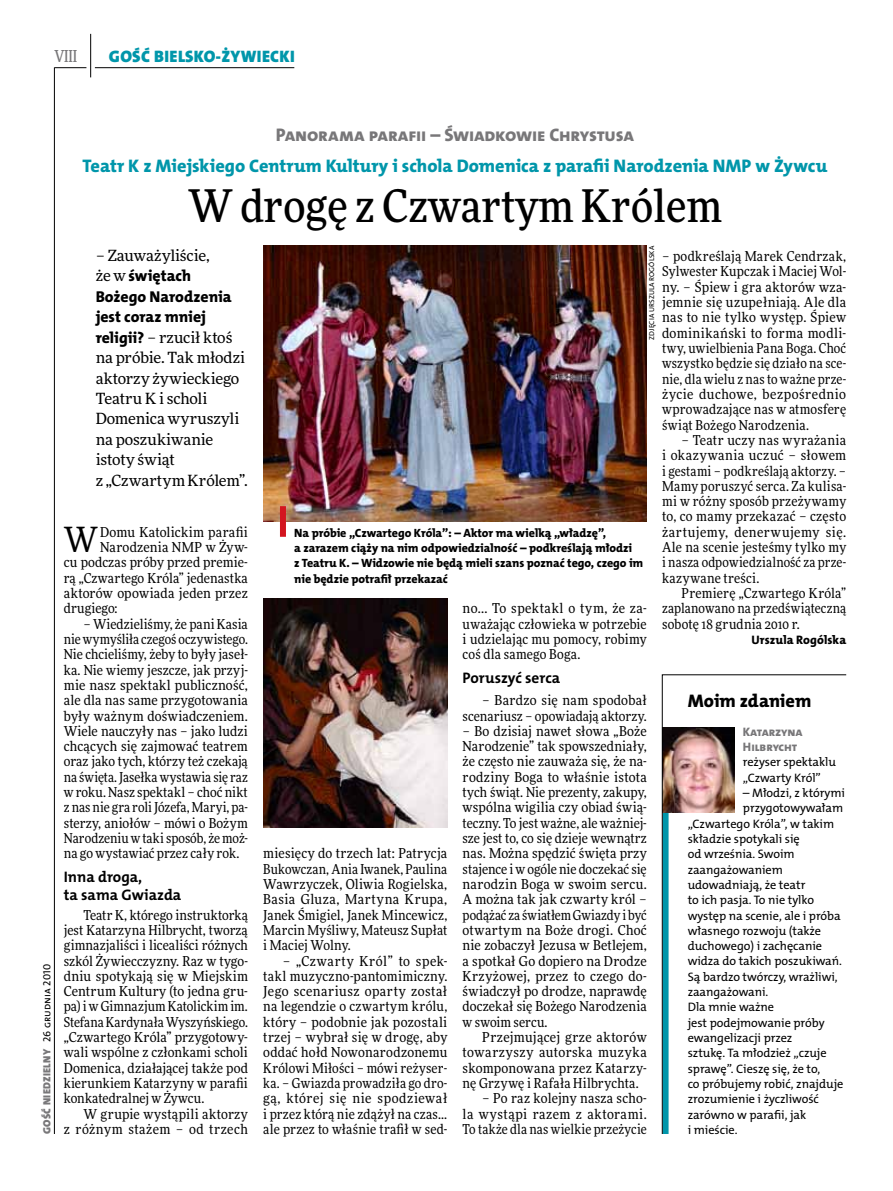
<style>
.page{position:relative;width:893px;height:1191px;background:#fff}
.page>*{position:absolute;margin:0;border:0;box-sizing:border-box;transform-origin:0 0}
.t1{font:500 45px "Freeday Narrow";color:#000}
.t2{font:34.8px "Freeday Narrow News";color:#000}
.t3{font:18.3px "The Mix HP8 Ex Bld";letter-spacing:-.005em;color:#0096aa}
.t4{font:18.3px "The Mix HP8 Ex Bld";letter-spacing:.005em;color:#787779}
.t5{font:18.3px "The Mix HP8 Ex Bld";letter-spacing:-.005em;color:#000}
.t6{font:16.65px "The Mix HP9 Blk";letter-spacing:.02em;color:#0096aa}
.t7{font:500 16.5px "Freeday Narrow";color:#787779;scale:.9 1}
.t8{font:15.75px/20.4px "The Mix HP8 Ex Bld";letter-spacing:-.005em;color:#000}
.t9{font:15.45px/20.4px "Freeday News";letter-spacing:-.005em;color:#000}
.t10{font:15.3px/17.7px "The Mix HP7 Bld";color:#000}
.t11{font:13.65px/15.3px "Freeday Narrow News";letter-spacing:.015em;color:#000;text-align:justify}
.t12{font:12.3px/15.3px "The Mix HP5 Plain";letter-spacing:-.005em;color:#000}
.t13{font:12.3px/15.3px "The Mix HP8 Ex Bld";letter-spacing:-.005em;color:#787779}
.t14{font:12.3px "The Mix HP8 Ex Bld";letter-spacing:.005em;color:#000}
.t15{font:12px/15.3px "The Mix HP8 Ex Bld";letter-spacing:-.005em;color:#000}
.t16{font:10.5px "The Mix HP9 Blk";letter-spacing:.025em;color:#787779}
.t17{font:7.2px "The Mix HP5 Plain";letter-spacing:.015em;color:#000}
.s1{font-family:"The Mix HP5 Plain";color:#000}
.s2{font-family:"Freeday News";font-size:15.45px}
.s3{font-family:"The Mix HP8 Ex Bld";font-size:15.75px}
</style>
<div class="page">
<hr style="left:54px;top:67px;width:1px;height:1067px;background:#000">
<hr style="left:90px;top:34px;width:1px;height:43px;background:#000">
<hr style="left:54px;top:67px;width:32px;height:1px;background:#000">
<hr style="left:95px;top:67px;width:199px;height:1px;background:#000">
<img style="left:263px;top:246px;width:384px;height:275px">
<div style="left:280px;top:506px;width:6px;height:31px;background:#d3151f"></div>
<svg style="left:662px;top:674px;width:185px;height:460px"></svg>
<img style="left:263px;top:598px;width:184px;height:229px">
<p class="t7" style="left:54px;top:46px;width:27px">VIII</p>
<p class="t6" style="left:109px;top:46px;width:187px">GOŚĆ BIELSKO-ŻYWIECKI</p>
<p class="t16" style="left:40px;top:1134px;width:171px;rotate:-90deg">GOŚĆ NIEDZIELNY <span class="s1">26 grudnia 2010</span></p>
<h3 class="t4" style="left:276px;top:123px;width:359px">Panorama parafii – Świadkowie Chrystusa</h3>
<h3 class="t3" style="left:82px;top:154px;width:746px">Teatr K z Miejskiego Centrum Kultury i schola Domenica z parafii Narodzenia NMP w Żywcu</h3>
<h1 class="t1" style="left:188px;top:178px;width:535px">W drogę z Czwartym Królem</h1>
<p class="t9" style="left:96px;top:245px;width:116px">– Zauważyliście,</p>
<p class="t8" style="left:96px;top:266px;width:137px"><span class="s2">że w</span> świętach<br>Bożego Narodzenia jest coraz mniej</p>
<p class="t9" style="left:96px;top:327px;width:154px"><span class="s3">religii?</span> – rzucił ktoś na próbie. Tak młodzi aktorzy żywieckiego<br>Teatru K i scholi<br>Domenica wyruszyli na poszukiwanie istoty świąt<br>z „Czwartym Królem”.</p>
<h2 class="t2" style="left:64px;top:518px;width:36px">W</h2>
<p class="t11" style="left:100px;top:524px;width:149px">Domu Katolickim parafii</p>
<p class="t11" style="left:100px;top:539px;width:149px">Narodzenia NMP w Żyw-</p>
<p class="t11" style="left:64px;top:555px;width:186px">cu podczas próby przed premie-</p>
<p class="t11" style="left:64px;top:570px;width:186px">rą „Czwartego Króla” jedenastka</p>
<p class="t11" style="left:64px;top:585px;width:186px">aktorów opowiada jeden przez</p>
<p class="t11" style="left:64px;top:600px;width:55px">drugiego:</p>
<p class="t11" style="left:64px;top:616px;width:186px;text-indent:20px">– Wiedzieliśmy, że pani Kasia nie wymyśliła czegoś oczywistego.<br>Nie chcieliśmy, żeby to były jaseł&shy;ka. Nie wiemy jeszcze, jak przyj&shy;mie nasz spektakl publiczność, ale dla nas same przygotowania były ważnym doświadczeniem.<br>Wiele nauczyły nas – jako ludzi chcących się zajmować teatrem oraz jako tych, którzy też czekają na święta. Jasełka wystawia się raz w roku. Nasz spektakl – choć nikt z nas nie gra roli Józefa, Maryi, pa&shy;sterzy, aniołów – mówi o Bożym Narodzeniu w taki sposób, że moż&shy;na go wystawiać przez cały rok.</p>
<p class="t10" style="left:64px;top:868px;width:119px">Inna droga,<br>ta sama Gwiazda</p>
<p class="t11" style="left:64px;top:907px;width:186px;text-indent:20px">Teatr K, którego instruktorką jest Katarzyna Hilbrycht, tworzą gimnazjaliści i licealiści różnych szkól Żywiecczyzny. Raz w tygo&shy;dniu spotykają się w Miejskim Centrum Kultury (to jedna gru&shy;pa) i w Gimnazjum Katolickim im.<br>Stefana Kardynała Wyszyńskiego. „Czwartego Króla” przygotowy&shy;wali wspólne z członkami scholi Domenica, działającej także pod kierunkiem Katarzyny w parafii konkatedralnej w Żywcu.</p>
<p class="t11" style="left:64px;top:1106px;width:186px;text-align:right">W grupie wystąpili aktorzy<br>z różnym stażem – od trzech</p>
<p class="t17" style="left:647px;top:340px;width:95px;rotate:-90deg">Zdjęcia Urszu la Rogólska</p>
<p class="t11" style="left:662px;top:248px;width:186px">– podkreślają Marek Cendrzak, Sylwester Kupczak i Maciej Wol&shy;ny. – Śpiew i gra aktorów wza&shy;jemnie się uzupełniają. Ale dla nas to nie tylko występ. Śpiew dominikański to forma modli&shy;twy, uwielbienia Pana Boga. Choć wszystko będzie się działo na sce&shy;nie, dla wielu z nas to ważne prze&shy;życie duchowe, bezpośrednio wprowadzające nas w atmosferę świąt Bożego Narodzenia.</p>
<p class="t11" style="left:662px;top:432px;width:186px;text-indent:20px">– Teatr uczy nas wyrażania i okazywania uczuć – słowem i gestami – podkreślają aktorzy. – Mamy poruszyć serca. Za kulisa&shy;mi w różny sposób przeżywamy to, co mamy przekazać – często żartujemy, denerwujemy się.<br>Ale na scenie jesteśmy tylko my i nasza odpowiedzialność za prze&shy;kazywane treści.</p>
<p class="t11" style="left:662px;top:585px;width:186px;text-indent:20px">Premierę „Czwartego Króla” zaplanowano na przedświąteczną sobotę 18 grudnia 2010 r.</p>
<p class="t14" style="left:751px;top:632px;width:96px">Urszula Rogólska</p>
<p class="t15" style="left:294px;top:525px;width:351px">Na próbie „Czwartego Króla”: – Aktor ma wielką „władzę”,<br>a zarazem ciąży na nim odpowiedzialność – podkreślają młodzi<br>z Teatru K. – Widzowie nie będą mieli szans poznać tego, czego im nie będzie potrafił przekazać</p>
<p class="t11" style="left:463px;top:600px;width:186px">no... To spektakl o tym, że za&shy;uważając człowieka w potrzebie i udzielając mu pomocy, robimy coś dla samego Boga.</p>
<p class="t10" style="left:463px;top:669px;width:99px">Poruszyć serca</p>
<p class="t11" style="left:463px;top:692px;width:186px;text-align:right">– Bardzo się nam spodobał scenariusz – opowiadają aktorzy.</p>
<p class="t11" style="left:463px;top:723px;width:186px">– Bo dzisiaj nawet słowa „Boże Narodzenie” tak spowszedniały, że często nie zauważa się, że na&shy;rodziny Boga to właśnie istota tych świąt. Nie prezenty, zakupy, wspólna wigilia czy obiad świą&shy;teczny. To jest ważne, ale ważniej&shy;sze jest to, co się dzieje wewnątrz nas. Można spędzić święta przy stajence i w ogóle nie doczekać się narodzin Boga w swoim sercu.<br>A można tak jak czwarty król – podążać za światłem Gwiazdy i być otwartym na Boże drogi. Choć nie zobaczył Jezusa w Betlejem, a spotkał Go dopiero na Drodze Krzyżowej, przez to czego do&shy;świadczył po drodze, naprawdę doczekał się Bożego Narodzenia w swoim sercu.</p>
<p class="t11" style="left:463px;top:1029px;width:186px;text-indent:20px">Przejmującej grze aktorów towarzyszy autorska muzyka skomponowana przez Katarzy&shy;nę Grzywę i Rafała Hilbrychta.</p>
<p class="t11" style="left:463px;top:1090px;width:186px;text-indent:20px">– Po raz kolejny nasza scho&shy;la wystąpi razem z aktorami.<br>To także dla nas wielkie przeżycie</p>
<h3 class="t5" style="left:688px;top:689px;width:125px">Moim zdaniem</h3>
<p class="t13" style="left:743px;top:724px;width:61px">Katarzyna<br>Hilbrycht</p>
<p class="t12" style="left:743px;top:754px;width:95px">reżyser spektaklu „Czwarty Król”</p>
<p class="t12" style="left:743px;top:785px;width:104px">– Młodzi, z którymi</p>
<p class="t12" style="left:743px;top:800px;width:102px">przygotowywałam</p>
<p class="t12" style="left:688px;top:816px;width:148px">„Czwartego Króla”, w takim</p>
<p class="t12" style="left:688px;top:831px;width:114px">składzie spotykali się</p>
<p class="t12" style="left:688px;top:846px;width:108px">od września. Swoim</p>
<p class="t12" style="left:688px;top:862px;width:97px">zaangażowaniem</p>
<p class="t12" style="left:688px;top:877px;width:119px">udowadniają, że teatr</p>
<p class="t12" style="left:688px;top:892px;width:128px">to ich pasja. To nie tylko</p>
<p class="t12" style="left:688px;top:907px;width:155px">występ na scenie, ale i próba</p>
<p class="t12" style="left:688px;top:923px;width:135px">własnego rozwoju (także</p>
<p class="t12" style="left:688px;top:938px;width:136px">duchowego) i zachęcanie</p>
<p class="t12" style="left:688px;top:953px;width:156px">widza do takich poszukiwań.</p>
<p class="t12" style="left:688px;top:969px;width:151px">Są bardzo twórczy, wrażliwi,</p>
<p class="t12" style="left:688px;top:984px;width:82px">zaangażowani.</p>
<p class="t12" style="left:688px;top:999px;width:88px">Dla mnie ważne</p>
<p class="t12" style="left:688px;top:1015px;width:138px">jest podejmowanie próby</p>
<p class="t12" style="left:688px;top:1030px;width:106px">ewangelizacji przez</p>
<p class="t12" style="left:688px;top:1045px;width:140px">sztukę. Ta młodzież „czuje</p>
<p class="t12" style="left:688px;top:1061px;width:134px">sprawę”. Cieszę się, że to,</p>
<p class="t12" style="left:688px;top:1076px;width:157px">co próbujemy robić, znajduje</p>
<p class="t12" style="left:688px;top:1091px;width:133px">zrozumienie i życzliwość</p>
<p class="t12" style="left:688px;top:1106px;width:120px">zarówno w parafii, jak</p>
<p class="t12" style="left:688px;top:1122px;width:51px">i mieście.</p>
<p class="t11" style="left:263px;top:845px;width:186px">miesięcy do trzech lat: Patrycja Bukowczan, Ania Iwanek, Paulina Wawrzyczek, Oliwia Rogielska, Basia Gluza, Martyna Krupa, Janek Śmigiel, Janek Mincewicz, Marcin Myśliwy, Mateusz Supłat i Maciej Wolny.</p>
<p class="t11" style="left:263px;top:953px;width:186px;text-indent:20px">– „Czwarty Król” to spek&shy;takl muzyczno-pantomimiczny.<br>Jego scenariusz oparty został na legendzie o czwartym królu, który – podobnie jak pozostali trzej – wybrał się w drogę, aby oddać hołd Nowonarodzonemu Królowi Miłości – mówi reżyser&shy;ka. – Gwiazda prowadziła go dro&shy;gą, której się nie spodziewał i przez którą nie zdążył na czas... ale przez to właśnie trafił w sed-</p>
</div>
